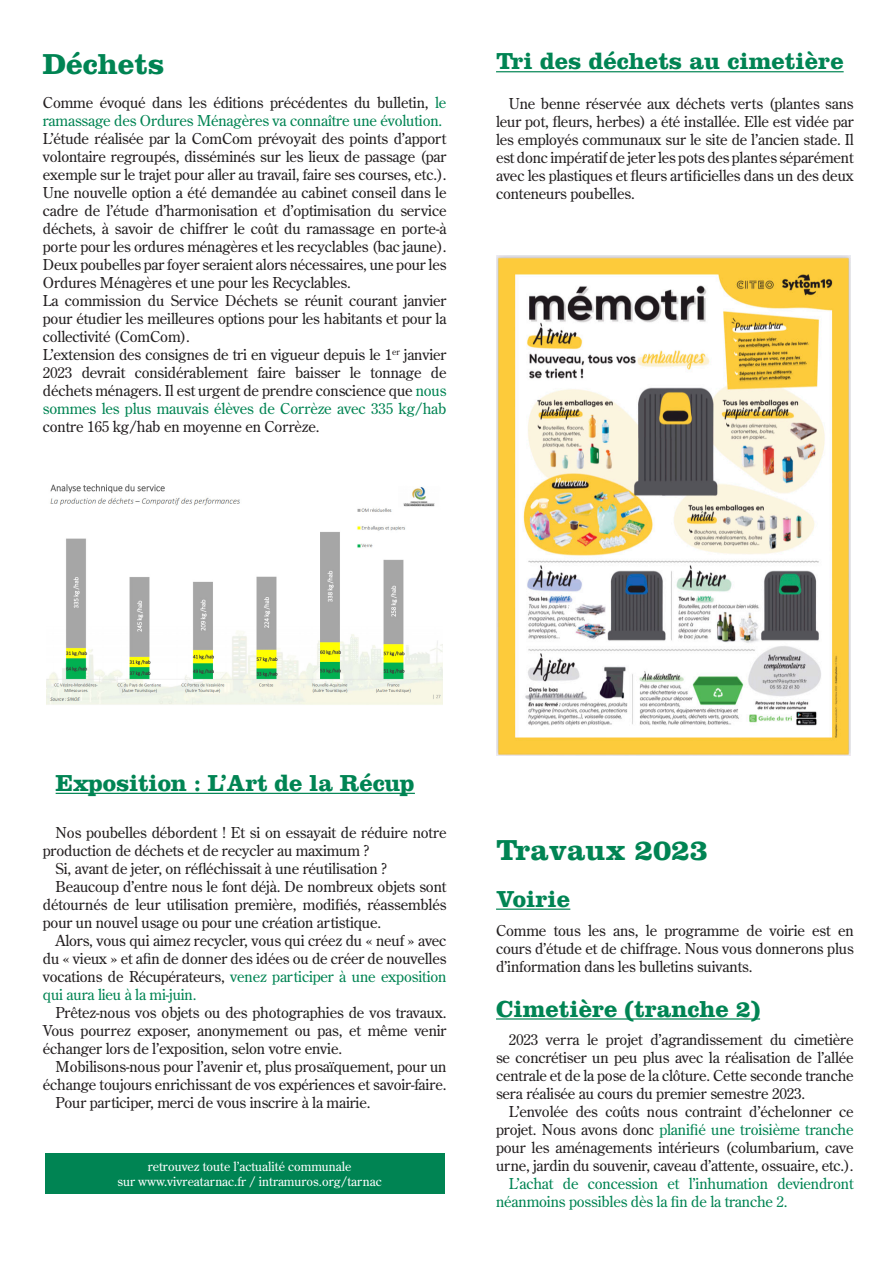
<style>
.page{position:relative;width:893px;height:1263px;background:#fff}
.page>*{position:absolute;margin:0;border:0;box-sizing:border-box;transform-origin:0 0}
.t1{font:700 30px "Clarendon";color:#008453}
.t2{font:700 24px "Clarendon";color:#008453}
.t3{font:15px/18px "Century Old Style";letter-spacing:-.01em;color:#231f20;text-align:justify}
.t4{font:15px/18px "Century Old Style";letter-spacing:-.01em;color:#008453}
.t5{font:12.6px "Century Old Style";color:#fff}
.s1{color:#231f20}
.s2{color:#008453}
</style>
<div class="page">
<hr style="left:496px;top:908px;width:74px;height:2px;background:#008453">
<hr style="left:496px;top:1018px;width:264px;height:1px;background:#008453">
<hr style="left:56px;top:793px;width:359px;height:1px;background:#008453">
<img style="left:47px;top:484px;width:395px;height:221px">
<img style="left:496px;top:256px;width:355px;height:499px">
<hr style="left:496px;top:71px;width:348px;height:1px;background:#008453">
<div style="left:45px;top:1153px;width:399px;height:41px;background:#008453"></div>
<p class="t1" style="left:43px;top:46px;width:123px">Déchets</p>
<p class="t4" style="left:43px;top:94px;width:405px"><span class="s1">Comme évoqué dans les éditions précédentes du bulletin,</span> le ramassage des Ordures Ménagères va connaître une évolution.</p>
<p class="t3" style="left:43px;top:130px;width:405px">L’étude réalisée par la ComCom prévoyait des points d’apport volontaire regroupés, disséminés sur les lieux de passage (par exemple sur le trajet pour aller au travail, faire ses courses, etc.).</p>
<p class="t3" style="left:43px;top:184px;width:405px">Une nouvelle option a été demandée au cabinet conseil dans le cadre de l’étude d’harmonisation et d’optimisation du service déchets, à savoir de chiffrer le coût du ramassage en porte-à porte pour les ordures ménagères et les recyclables (bac jaune).<br>Deux poubelles par foyer seraient alors nécessaires, une pour les Ordures Ménagères et une pour les Recyclables.</p>
<p class="t3" style="left:43px;top:292px;width:405px">La commission du Service Déchets se réunit courant janvier pour étudier les meilleures options pour les habitants et pour la collectivité (ComCom).</p>
<p class="t3" style="left:43px;top:346px;width:405px">L’extension des consignes de tri en vigueur depuis le 1<sup>er</sup> janvier 2023 devrait considérablement faire baisser le tonnage de déchets ménagers. Il est urgent de prendre conscience que <span class="s2">nous sommes les plus mauvais élèves de Corrèze avec 335 kg/hab </span>contre 165 kg/hab en moyenne en Corrèze.</p>
<p class="t2" style="left:496px;top:47px;width:349px">Tri des déchets au cimetière</p>
<p class="t3" style="left:496px;top:94px;width:359px;text-indent:13px">Une benne réservée aux déchets verts (plantes sans leur pot, fleurs, herbes) a été installée. Elle est vidée par les employés communaux sur le site de l’ancien stade. Il est donc impératif de jeter les pots des plantes séparément avec les plastiques et fleurs artificielles dans un des deux conteneurs poubelles.</p>
<p class="t2" style="left:56px;top:768px;width:361px">Exposition : L’Art de la Récup</p>
<p class="t3" style="left:43px;top:823px;width:405px;text-indent:13px">Nos poubelles débordent ! Et si on essayait de réduire notre production de déchets et de recycler au maximum ?</p>
<p class="t3" style="left:56px;top:859px;width:333px">Si, avant de jeter, on réfléchissait à une réutilisation ?</p>
<p class="t3" style="left:43px;top:877px;width:405px;text-indent:13px">Beaucoup d’entre nous le font déjà. De nombreux objets sont détournés de leur utilisation première, modifiés, réassemblés pour un nouvel usage ou pour une création artistique.</p>
<p class="t3" style="left:43px;top:931px;width:405px;text-indent:13px">Alors, vous qui aimez recycler, vous qui créez du « neuf » avec du « vieux » et afin de donner des idées ou de créer de nouvelles vocations de Récupérateurs, <span class="s2">venez participer à une exposition qui aura lieu à la mi-juin.</span></p>
<p class="t3" style="left:43px;top:1003px;width:405px;text-indent:13px">Prêtez-nous vos objets ou des photographies de vos travaux.<br>Vous pourrez exposer, anonymement ou pas, et même venir échanger lors de l’exposition, selon votre envie.</p>
<p class="t3" style="left:43px;top:1057px;width:405px;text-align:right">Mobilisons-nous pour l’avenir et, plus prosaïquement, pour un échange toujours enrichissant de vos expériences et savoir-faire.</p>
<p class="t3" style="left:56px;top:1093px;width:316px">Pour participer, merci de vous inscrire à la mairie.</p>
<p class="t5" style="left:148px;top:1159px;width:205px">retrouvez toute l’actualité communale</p>
<p class="t5" style="left:117px;top:1174px;width:266px">sur www.vivreatarnac.fr / intramuros.org/tarnac</p>
<p class="t1" style="left:496px;top:831px;width:213px">Travaux 2023</p>
<p class="t2" style="left:496px;top:884px;width:76px">Voirie</p>
<p class="t3" style="left:496px;top:921px;width:359px">Comme tous les ans, le programme de voirie est en cours d’étude et de chiffrage. Nous vous donnerons plus d’information dans les bulletins suivants.</p>
<p class="t2" style="left:496px;top:994px;width:265px">Cimetière (tranche 2)</p>
<p class="t3" style="left:496px;top:1031px;width:359px;text-indent:13px">2023 verra le projet d’agrandissement du cimetière se concrétiser un peu plus avec la réalisation de l’allée centrale et de la pose de la clôture. Cette seconde tranche sera réalisée au cours du premier semestre 2023.</p>
<p class="t3" style="left:496px;top:1103px;width:359px;text-indent:13px">L’envolée des coûts nous contraint d’échelonner ce projet. Nous avons donc <span class="s2">planifié une troisième tranche </span>pour les aménagements intérieurs (columbarium, cave urne, jardin du souvenir, caveau d’attente, ossuaire, etc.).</p>
<p class="t4" style="left:496px;top:1175px;width:359px;text-indent:13px">L’achat de concession et l’inhumation deviendront néanmoins possibles dès la fin de la tranche 2.</p>
</div>
